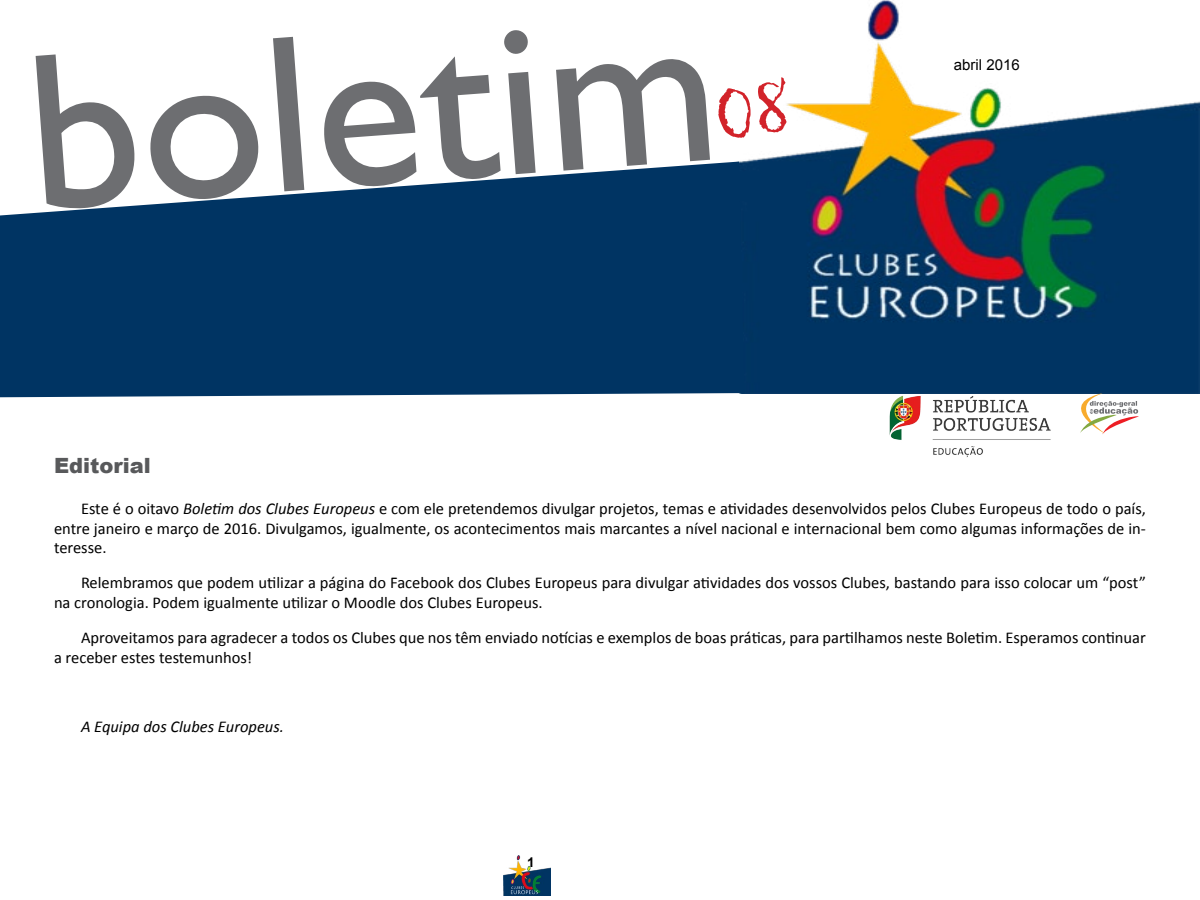
<style>
.page{position:relative;width:1200px;height:900px;background:#fff}
.page>*{position:absolute;margin:0;border:0;box-sizing:border-box;transform-origin:0 0}
.t1{font:225px "Gill Sans";color:#6d6e71}
.t2{font:900 21px "Arial";color:#58595b}
.t3{font:16.5px/19.8px "Calibri";color:#000}
.t4{font:italic 16.5px "Calibri";color:#000}
.t5{font:15px "Arial";color:#000}
.t6{font:700 13.5px "Arial";color:#000}
.s1{font-style:italic}
</style>
<div class="page">
<img style="left:504px;top:856px;width:47px;height:39px">
<img style="left:735px;top:0;width:465px;height:393px">
<svg style="left:0;top:162px;width:745px;height:235px;fill:#003463"></svg>
<svg style="left:1066px;top:393px;width:75px;height:41px"></svg>
<img style="left:874px;top:379px;width:192px;height:78px">
<svg style="left:735px;top:77px;width:56px;height:64px"></svg>
<p class="t1" style="left:19px;top:3px;width:693px;rotate:-4deg">boletim</p>
<p class="t5" style="left:954px;top:55px;width:67px">abril 2016</p>
<p class="t2" style="left:54px;top:450px;width:98px">Editorial</p>
<p class="t3" style="left:54px;top:498px;width:1093px;text-align:justify;text-indent:27px">Este é o oitavo <span class="s1">Boletim dos Clubes Europeus</span> e com ele pretendemos divulgar projetos, temas e atividades desenvolvidos pelos Clubes Europeus de todo o país, entre janeiro e março de 2016. Divulgamos, igualmente, os acontecimentos mais marcantes a nível nacional e internacional bem como algumas informações de in&shy;teresse.</p>
<p class="t3" style="left:54px;top:572px;width:1093px;text-indent:27px">Relembramos que podem utilizar a página do Facebook dos Clubes Europeus para divulgar atividades dos vossos Clubes, bastando para isso colocar um “post” na cronologia. Podem igualmente utilizar o Moodle dos Clubes Europeus.</p>
<p class="t3" style="left:54px;top:627px;width:1093px;text-indent:27px">Aproveitamos para agradecer a todos os Clubes que nos têm enviado notícias e exemplos de boas práticas, para partilhamos neste Boletim. Esperamos continuar a receber estes testemunhos!</p>
<p class="t4" style="left:81px;top:716px;width:204px">A Equipa dos Clubes Europeus.</p>
<p class="t6" style="left:527px;top:854px;width:9px">1</p>
</div>
